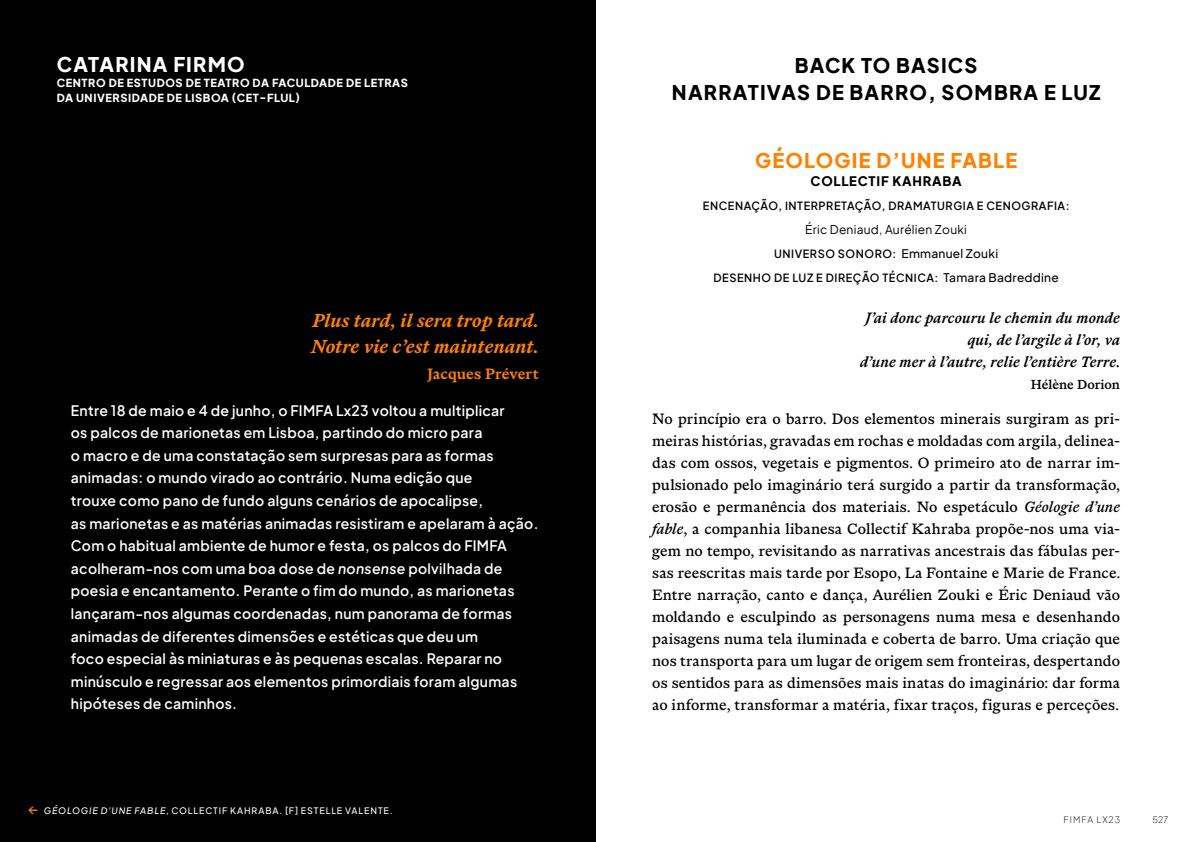
<style>
.page{position:relative;width:1191px;height:842px;background:#fff}
.page>*{position:absolute;margin:0;border:0;box-sizing:border-box;transform-origin:0 0}
.t1{font:italic 600 20px/26px "ABC Marist";letter-spacing:.005em;color:#ff8100}
.t2{font:800 20px/27px "Plus Jakarta Sans";letter-spacing:.06em;color:#000;text-align:center}
.t3{font:800 20px "Plus Jakarta Sans";letter-spacing:.06em;color:#ff8100}
.t4{font:800 20px "Plus Jakarta Sans";letter-spacing:.06em;color:#fff}
.t5{font:16px/22px "ABC Marist";letter-spacing:.01em;color:#000;text-align:justify}
.t6{font:italic 500 16px/22px "ABC Marist";letter-spacing:.005em;color:#000;text-align:right}
.t7{font:600 16px "ABC Marist";letter-spacing:.005em;color:#ff8100}
.t8{font:600 14px/22.6px "Plus Jakarta Sans";letter-spacing:.02em;color:#fff}
.t9{font:500 14px "ABC Marist";letter-spacing:-.005em;color:#000}
.t10{font:800 13px "Plus Jakarta Sans";letter-spacing:.06em;color:#000}
.t11{font:12px "Plus Jakarta Sans";letter-spacing:.02em;color:#000}
.t12{font:600 11px/24px "Plus Jakarta Sans";letter-spacing:.05em;color:#000;text-align:center}
.t13{font:800 11px/15px "Plus Jakarta Sans";letter-spacing:.05em;color:#fff}
.t14{font:500 9px "Plus Jakarta Sans";letter-spacing:.095em;color:#fff}
.t15{font:200 9px "Plus Jakarta Sans";letter-spacing:.105em;color:#000}
.s1{font-style:italic}
.s2{font-size:14px;color:#ff8100}
.s3{font-weight:500;font-size:12px}
</style>
<div class="page">
<div style="left:0;top:0;width:595px;height:842px;background:#000"></div>
<p class="t4" style="left:57px;top:46px;width:189px">CATARINA FIRMO</p>
<p class="t13" style="left:57px;top:74px;width:352px">CENTRO DE ESTUDOS DE TEATRO DA FACULDADE DE LETRAS<br>DA UNIVERSIDADE DE LISBOA (CET-FLUL)</p>
<p class="t1" style="left:311px;top:308px;width:229px">Plus tard, il sera trop tard.<br>Notre vie c’est maintenant.</p>
<p class="t7" style="left:427px;top:365px;width:113px">Jacques Prévert</p>
<p class="t8" style="left:71px;top:397px;width:469px">Entre 18 de maio e 4 de junho, o FIMFA Lx23 voltou a multiplicar<br>os palcos de marionetas em Lisboa, partindo do micro para<br>o macro e de uma constatação sem surpresas para as formas animadas: o mundo virado ao contrário. Numa edição que<br>trouxe como pano de fundo alguns cenários de apocalipse,<br>as marionetas e as matérias animadas resistiram e apelaram à ação.<br>Com o habitual ambiente de humor e festa, os palcos do FIMFA acolheram-nos com uma boa dose de <span class="s1">nonsense</span> polvilhada de poesia e encantamento. Perante o fim do mundo, as marionetas lançaram-nos algumas coordenadas, num panorama de formas animadas de diferentes dimensões e estéticas que deu um<br>foco especial às miniaturas e às pequenas escalas. Reparar no minúsculo e regressar aos elementos primordiais foram algumas hipóteses de caminhos.</p>
<p class="t14" style="left:28px;top:803px;width:366px"><span class="s2">←</span> <span class="s1">GÉOLOGIE D’UNE FABLE</span>, COLLECTIF KAHRABA. [F] ESTELLE VALENTE.</p>
<p class="t2" style="left:672px;top:49px;width:430px">BACK TO BASICS<br>NARRATIVAS DE BARRO, SOMBRA E LUZ</p>
<p class="t3" style="left:755px;top:142px;width:264px">GÉOLOGIE D’UNE FABLE</p>
<p class="t10" style="left:810px;top:170px;width:153px">COLLECTIF KAHRABA</p>
<p class="t12" style="left:703px;top:193px;width:368px">ENCENAÇÃO, INTERPRETAÇÃO, DRAMATURGIA E CENOGRAFIA:</p>
<p class="t11" style="left:805px;top:220px;width:163px">Éric Deniaud, Aurélien Zouki</p>
<p class="t12" style="left:713px;top:241px;width:347px">UNIVERSO SONORO: <span class="s3">Emmanuel Zouki<br></span>DESENHO DE LUZ E DIREÇÃO TÉCNICA: <span class="s3">Tamara Badreddine</span></p>
<p class="t6" style="left:860px;top:308px;width:261px">J’ai donc parcouru le chemin du monde qui, de l’argile à l’or, va<br>d’une mer à l’autre, relie l’entière Terre.</p>
<p class="t9" style="left:1031px;top:377px;width:91px">Hélène Dorion</p>
<p class="t5" style="left:652px;top:408px;width:469px">No princípio era o barro. Dos elementos minerais surgiram as pri&shy;meiras histórias, gravadas em rochas e moldadas com argila, delinea&shy;das com ossos, vegetais e pigmentos. O primeiro ato de narrar im&shy;pulsionado pelo imaginário terá surgido a partir da transformação, erosão e permanência dos materiais. No espetáculo <span class="s1">Géologie d’une fable</span>, a companhia libanesa Collectif Kahraba propõe-nos uma via&shy;gem no tempo, revisitando as narrativas ancestrais das fábulas per&shy;sas reescritas mais tarde por Esopo, La Fontaine e Marie de France.<br>Entre narração, canto e dança, Aurélien Zouki e Éric Deniaud vão moldando e esculpindo as personagens numa mesa e desenhando paisagens numa tela iluminada e coberta de barro. Uma criação que nos transporta para um lugar de origem sem fronteiras, despertando os sentidos para as dimensões mais inatas do imaginário: dar forma ao informe, transformar a matéria, fixar traços, figuras e perceções.</p>
<p class="t15" style="left:1063px;top:812px;width:58px">FIMFA LX23</p>
<p class="t15" style="left:1152px;top:812px;width:17px">527</p>
</div>
